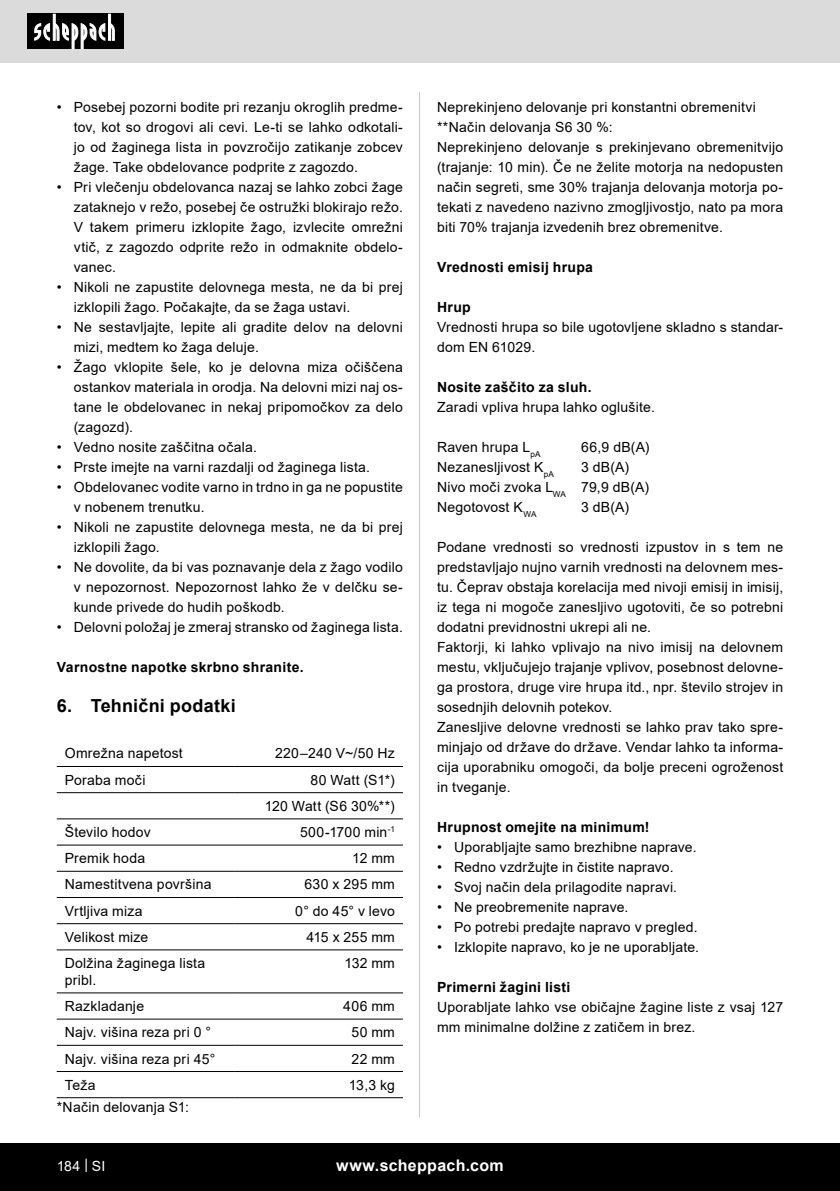
<style>
.page{position:relative;width:840px;height:1191px;background:#fff}
.page>*{position:absolute;margin:0;border:0;box-sizing:border-box;transform-origin:0 0}
.t1{font:700 18px "Arial";letter-spacing:.015em;color:#000}
.t2{font:700 16px "Arial";letter-spacing:.02em;color:#fff}
.t3{font:14px/20px "Arial";letter-spacing:.015em;color:#000;text-align:justify}
.t4{font:700 14px "Arial";letter-spacing:.02em;color:#000}
.t5{font:14px "Arial";color:#fff}
</style>
<div class="page">
<div style="left:0;top:0;width:839px;height:63px;background:#dbdbdb"></div>
<div style="left:0;top:1143px;width:839px;height:48px;background:#000"></div>
<div style="left:27px;top:14px;width:96px;height:35px;background:#000"></div>
<svg style="left:34px;top:14px;width:81px;height:35px"></svg>
<hr style="left:419px;top:92px;width:1px;height:1025px;background:#c7c7c7">
<hr style="left:57px;top:766px;width:177px;height:1px;background:#000">
<hr style="left:234px;top:766px;width:169px;height:1px;background:#000">
<hr style="left:57px;top:792px;width:177px;height:1px;background:#000">
<hr style="left:234px;top:792px;width:169px;height:1px;background:#000">
<hr style="left:57px;top:818px;width:177px;height:1px;background:#000">
<hr style="left:234px;top:818px;width:169px;height:1px;background:#000">
<hr style="left:57px;top:844px;width:177px;height:1px;background:#000">
<hr style="left:234px;top:844px;width:169px;height:1px;background:#000">
<hr style="left:57px;top:871px;width:177px;height:1px;background:#000">
<hr style="left:234px;top:871px;width:169px;height:1px;background:#000">
<hr style="left:57px;top:897px;width:177px;height:1px;background:#000">
<hr style="left:234px;top:897px;width:169px;height:1px;background:#000">
<hr style="left:57px;top:923px;width:177px;height:1px;background:#000">
<hr style="left:234px;top:923px;width:169px;height:1px;background:#000">
<hr style="left:57px;top:949px;width:177px;height:1px;background:#000">
<hr style="left:234px;top:949px;width:169px;height:1px;background:#000">
<hr style="left:57px;top:992px;width:177px;height:1px;background:#000">
<hr style="left:234px;top:992px;width:169px;height:1px;background:#000">
<hr style="left:57px;top:1018px;width:177px;height:1px;background:#000">
<hr style="left:234px;top:1018px;width:169px;height:1px;background:#000">
<hr style="left:57px;top:1045px;width:177px;height:1px;background:#000">
<hr style="left:234px;top:1045px;width:169px;height:1px;background:#000">
<hr style="left:57px;top:1071px;width:177px;height:1px;background:#000">
<hr style="left:234px;top:1071px;width:169px;height:1px;background:#000">
<hr style="left:57px;top:1097px;width:177px;height:1px;background:#000">
<hr style="left:234px;top:1097px;width:169px;height:1px;background:#000">
<p class="t3" style="left:74px;top:97px;width:330px;text-indent:-17px">• Posebej pozorni bodite pri rezanju okroglih predme&shy;tov, kot so drogovi ali cevi. Le-ti se lahko odkotali&shy;jo od žaginega lista in povzročijo zatikanje zobcev žage. Take obdelovance podprite z zagozdo.</p>
<p class="t3" style="left:74px;top:177px;width:330px;text-indent:-17px">• Pri vlečenju obdelovanca nazaj se lahko zobci žage zataknejo v režo, posebej če ostružki blokirajo režo.<br>V takem primeru izklopite žago, izvlecite omrežni vtič, z zagozdo odprite režo in odmaknite obdelo&shy;vanec.</p>
<p class="t3" style="left:74px;top:277px;width:330px;text-indent:-17px">• Nikoli ne zapustite delovnega mesta, ne da bi prej izklopili žago. Počakajte, da se žaga ustavi.</p>
<p class="t3" style="left:74px;top:317px;width:330px;text-indent:-17px">• Ne sestavljajte, lepite ali gradite delov na delovni mizi, medtem ko žaga deluje.</p>
<p class="t3" style="left:74px;top:357px;width:330px;text-indent:-17px">• Žago vklopite šele, ko je delovna miza očiščena ostankov materiala in orodja. Na delovni mizi naj os&shy;tane le obdelovanec in nekaj pripomočkov za delo (zagozd).</p>
<p class="t3" style="left:57px;top:437px;width:202px">• Vedno nosite zaščitna očala.</p>
<p class="t3" style="left:57px;top:457px;width:315px">• Prste imejte na varni razdalji od žaginega lista.</p>
<p class="t3" style="left:74px;top:477px;width:330px;text-indent:-17px">• Obdelovanec vodite varno in trdno in ga ne popustite v nobenem trenutku.</p>
<p class="t3" style="left:74px;top:517px;width:330px;text-indent:-17px">• Nikoli ne zapustite delovnega mesta, ne da bi prej izklopili žago.</p>
<p class="t3" style="left:74px;top:557px;width:330px;text-indent:-17px">• Ne dovolite, da bi vas poznavanje dela z žago vodilo v nepozornost. Nepozornost lahko že v delčku se&shy;kunde privede do hudih poškodb.</p>
<p class="t3" style="left:57px;top:617px;width:347px">• Delovni položaj je zmeraj stransko od žaginega lista.</p>
<p class="t4" style="left:57px;top:657px;width:248px">Varnostne napotke skrbno shranite.</p>
<p class="t1" style="left:57px;top:693px;width:180px">6. Tehnični podatki</p>
<p class="t3" style="left:65px;top:743px;width:119px">Omrežna napetost</p>
<p class="t3" style="left:275px;top:743px;width:121px">220–240 V~/50 Hz</p>
<p class="t3" style="left:65px;top:769px;width:82px">Poraba moči</p>
<p class="t3" style="left:310px;top:769px;width:86px">80 Watt (S1*)</p>
<p class="t3" style="left:264px;top:796px;width:132px">120 Watt (S6 30%**)</p>
<p class="t3" style="left:65px;top:822px;width:87px">Število hodov</p>
<p class="t3" style="left:300px;top:822px;width:96px">500-1700 min<sup>-1</sup></p>
<p class="t3" style="left:65px;top:848px;width:82px">Premik hoda</p>
<p class="t3" style="left:352px;top:848px;width:44px">12 mm</p>
<p class="t3" style="left:65px;top:874px;width:148px">Namestitvena površina</p>
<p class="t3" style="left:304px;top:874px;width:92px">630 x 295 mm</p>
<p class="t3" style="left:65px;top:900px;width:79px">Vrtljiva miza</p>
<p class="t3" style="left:295px;top:900px;width:101px">0° do 45° v levo</p>
<p class="t3" style="left:65px;top:927px;width:85px">Velikost mize</p>
<p class="t3" style="left:306px;top:927px;width:90px">415 x 255 mm</p>
<p class="t3" style="left:65px;top:954px;width:142px;line-height:16.8px">Dolžina žaginega lista pribl.</p>
<p class="t3" style="left:344px;top:953px;width:52px">132 mm</p>
<p class="t3" style="left:65px;top:996px;width:81px">Razkladanje</p>
<p class="t3" style="left:343px;top:996px;width:53px">406 mm</p>
<p class="t3" style="left:65px;top:1022px;width:148px">Najv. višina reza pri 0 °</p>
<p class="t3" style="left:351px;top:1022px;width:45px">50 mm</p>
<p class="t3" style="left:65px;top:1048px;width:152px">Najv. višina reza pri 45°</p>
<p class="t3" style="left:351px;top:1048px;width:45px">22 mm</p>
<p class="t3" style="left:65px;top:1074px;width:32px">Teža</p>
<p class="t3" style="left:349px;top:1074px;width:47px">13,3 kg</p>
<p class="t3" style="left:57px;top:1097px;width:134px">*Način delovanja S1:</p>
<p class="t3" style="left:437px;top:97px;width:320px">Neprekinjeno delovanje pri konstantni obremenitvi</p>
<p class="t3" style="left:437px;top:117px;width:177px">**Način delovanja S6 30 %:</p>
<p class="t3" style="left:437px;top:137px;width:347px">Neprekinjeno delovanje s prekinjevano obremenitvijo (trajanje: 10 min). Če ne želite motorja na nedopusten način segreti, sme 30% trajanja delovanja motorja po&shy;tekati z navedeno nazivno zmogljivostjo, nato pa mora biti 70% trajanja izvedenih brez obremenitve.</p>
<p class="t4" style="left:437px;top:257px;width:157px">Vrednosti emisij hrupa</p>
<p class="t4" style="left:437px;top:297px;width:35px">Hrup</p>
<p class="t3" style="left:437px;top:317px;width:347px">Vrednosti hrupa so bile ugotovljene skladno s standar&shy;dom EN 61029.</p>
<p class="t4" style="left:437px;top:377px;width:156px">Nosite zaščito za sluh.</p>
<p class="t3" style="left:437px;top:397px;width:219px">Zaradi vpliva hrupa lahko oglušite.</p>
<p class="t3" style="left:437px;top:437px;width:105px">Raven hrupa L<sub>pA</sub></p>
<p class="t3" style="left:581px;top:437px;width:70px">66,9 dB(A)</p>
<p class="t3" style="left:437px;top:457px;width:118px">Nezanesljivost K<sub>pA</sub></p>
<p class="t3" style="left:581px;top:457px;width:49px">3 dB(A)</p>
<p class="t3" style="left:437px;top:477px;width:213px">Nivo moči zvoka L<sub>WA</sub> 79,9 dB(A)</p>
<p class="t3" style="left:437px;top:497px;width:101px">Negotovost K<sub>WA</sub></p>
<p class="t3" style="left:581px;top:497px;width:49px">3 dB(A)</p>
<p class="t3" style="left:437px;top:537px;width:347px">Podane vrednosti so vrednosti izpustov in s tem ne predstavljajo nujno varnih vrednosti na delovnem mes&shy;tu. Čeprav obstaja korelacija med nivoji emisij in imisij, iz tega ni mogoče zanesljivo ugotoviti, če so potrebni dodatni previdnostni ukrepi ali ne.</p>
<p class="t3" style="left:437px;top:637px;width:347px">Faktorji, ki lahko vplivajo na nivo imisij na delovnem mestu, vključujejo trajanje vplivov, posebnost delovne&shy;ga prostora, druge vire hrupa itd., npr. število strojev in sosednjih delovnih potekov.</p>
<p class="t3" style="left:437px;top:717px;width:347px">Zanesljive delovne vrednosti se lahko prav tako spre&shy;minjajo od države do države. Vendar lahko ta informa&shy;cija uporabniku omogoči, da bolje preceni ogroženost in tveganje.</p>
<p class="t4" style="left:437px;top:817px;width:214px">Hrupnost omejite na minimum!</p>
<p class="t3" style="left:437px;top:837px;width:261px">• Uporabljajte samo brezhibne naprave.</p>
<p class="t3" style="left:437px;top:857px;width:238px">• Redno vzdržujte in čistite napravo.</p>
<p class="t3" style="left:437px;top:877px;width:241px">• Svoj način dela prilagodite napravi.</p>
<p class="t3" style="left:437px;top:897px;width:193px">• Ne preobremenite naprave.</p>
<p class="t3" style="left:437px;top:917px;width:262px">• Po potrebi predajte napravo v pregled.</p>
<p class="t3" style="left:437px;top:937px;width:263px">• Izklopite napravo, ko je ne uporabljate.</p>
<p class="t4" style="left:437px;top:977px;width:135px">Primerni žagini listi</p>
<p class="t3" style="left:437px;top:997px;width:347px">Uporabljate lahko vse običajne žagine liste z vsaj 127 mm minimalne dolžine z zatičem in brez.</p>
<p class="t5" style="left:57px;top:1156px;width:50px">184 | SI</p>
<p class="t2" style="left:336px;top:1154px;width:169px">www.scheppach.com</p>
</div>
